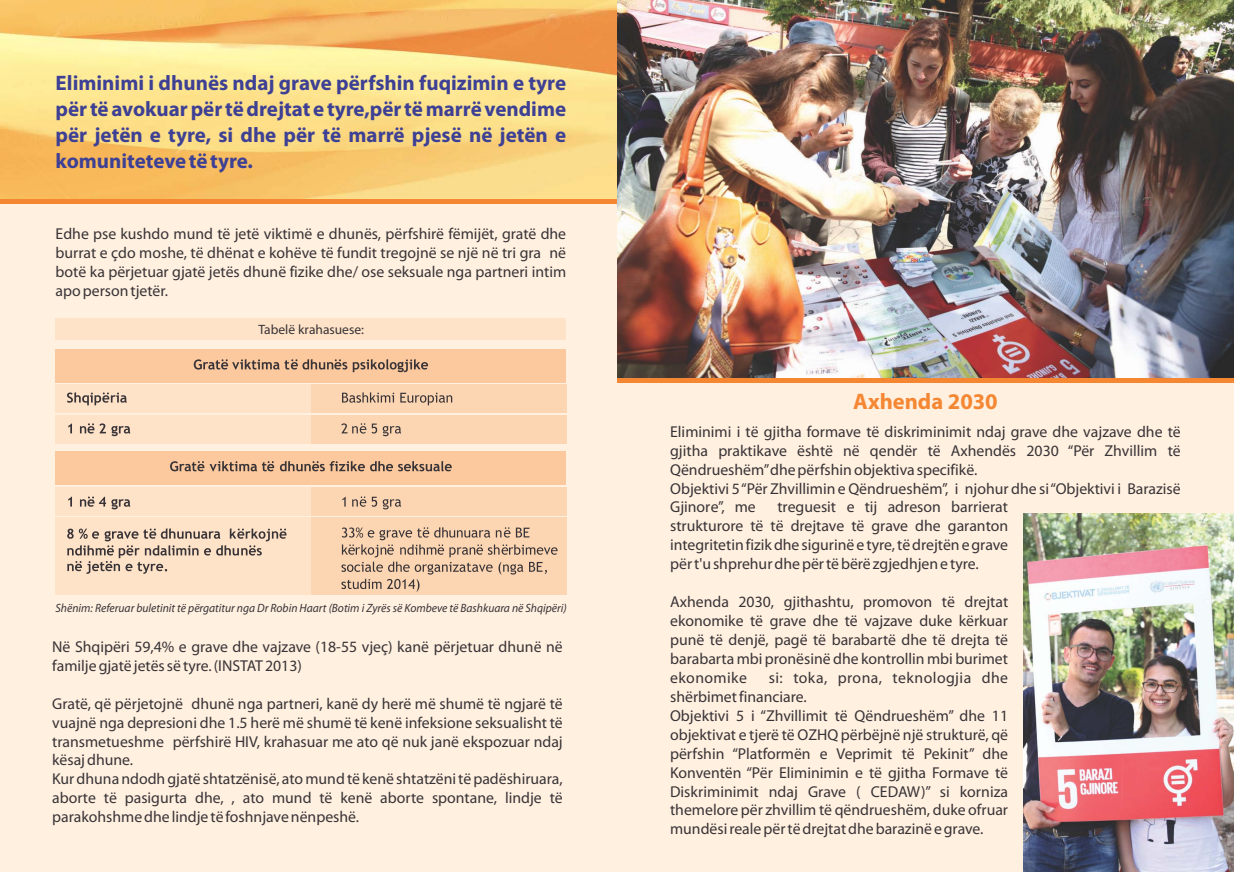
<style>
.page{position:relative;width:1234px;height:872px;background:#fff}
.page>*{position:absolute;margin:0;border:0;box-sizing:border-box;transform-origin:0 0}
.t1{font:700 22.5px "Myriad Pro";color:#f58733}
.t2{font:700 21px/26px "Myriad Pro";color:#3d4094;text-align:justify}
.t3{font:15.75px/18.9px "Myriad Pro";color:#383336}
.t4{font:13.5px "Myriad Pro";color:#383336}
.t5{font:italic 12px "Myriad Pro";color:#383336;scale:.96 1}
</style>
<div class="page">
<div style="left:0;top:0;width:1233px;height:872px;background:#fff0e0"></div>
<img style="left:0;top:0;width:617px;height:199px">
<hr style="left:0;top:199px;width:1233px;height:4px;background:#f58733">
<div style="left:56px;top:349px;width:510px;height:33px;background:#fcc99e"></div>
<div style="left:56px;top:384px;width:510px;height:29px;background:#ffe3c9"></div>
<div style="left:56px;top:415px;width:510px;height:28px;background:#ffe3c9"></div>
<div style="left:56px;top:451px;width:510px;height:34px;background:#fcc99e"></div>
<div style="left:56px;top:487px;width:510px;height:28px;background:#ffe3c9"></div>
<div style="left:56px;top:517px;width:510px;height:78px;background:#ffe3c9"></div>
<div style="left:311px;top:384px;width:255px;height:29px;background:#fcd6b3"></div>
<div style="left:311px;top:415px;width:255px;height:28px;background:#fcd6b3"></div>
<div style="left:311px;top:487px;width:255px;height:28px;background:#fcd6b3"></div>
<div style="left:311px;top:517px;width:255px;height:78px;background:#fcd6b3"></div>
<svg style="left:194px;top:359px;width:234px;height:13px"></svg>
<svg style="left:67px;top:392px;width:60px;height:13px"></svg>
<svg style="left:342px;top:392px;width:110px;height:13px"></svg>
<svg style="left:68px;top:423px;width:4px;height:10px"></svg>
<svg style="left:80px;top:423px;width:50px;height:13px"></svg>
<svg style="left:341px;top:423px;width:60px;height:13px"></svg>
<svg style="left:170px;top:461px;width:104px;height:10px"></svg>
<svg style="left:280px;top:461px;width:171px;height:10px"></svg>
<svg style="left:68px;top:497px;width:4px;height:9px"></svg>
<svg style="left:80px;top:496px;width:50px;height:13px"></svg>
<svg style="left:342px;top:497px;width:3px;height:9px"></svg>
<svg style="left:352px;top:496px;width:49px;height:13px"></svg>
<svg style="left:67px;top:528px;width:219px;height:46px"></svg>
<svg style="left:341px;top:527px;width:216px;height:65px"></svg>
<div style="left:56px;top:318px;width:510px;height:22px;background:#ffe3c9"></div>
<img style="left:617px;top:0;width:616px;height:378px">
<img style="left:1023px;top:513px;width:210px;height:359px">
<div style="left:617px;top:378px;width:616px;height:5px;background:#f58733"></div>
<h2 class="t2" style="left:56px;top:72px;width:512px">Eliminimi i dhunës ndaj grave përfshin fuqizimin e tyre për të avokuar për të drejtat e tyre,për të marrë vendime për jetën e tyre, si dhe për të marrë pjesë në jetën e komuniteteve të tyre.</h2>
<p class="t3" style="left:56px;top:226px;width:512px;text-align:justify">Edhe pse kushdo mund të jetë viktimë e dhunës, përfshirë fëmijët, gratë dhe burrat e çdo moshe, të dhënat e kohëve të fundit tregojnë se një në tri gra në botë ka përjetuar gjatë jetës dhunë fizike dhe/ ose seksuale nga partneri intim apo person tjetër.</p>
<p class="t4" style="left:258px;top:324px;width:107px">Tabelë krahasuese:</p>
<p class="t5" style="left:56px;top:602px;width:534px">Shënim: Referuar buletinit të përgatitur nga Dr Robin Haart (Botim i Zyrës së Kombeve të Bashkuara në Shqipëri)</p>
<p class="t3" style="left:52px;top:638px;width:512px">Në Shqipëri 59,4% e grave dhe vajzave (18-55 vjeç) kanë përjetuar dhunë në familje gjatë jetës së tyre. (INSTAT 2013)</p>
<p class="t3" style="left:52px;top:695px;width:512px">Gratë, që përjetojnë dhunë nga partneri, kanë dy herë më shumë të ngjarë të vuajnë nga depresioni dhe 1.5 herë më shumë të kenë infeksione seksualisht të transmetueshme përfshirë HIV, krahasuar me ato që nuk janë ekspozuar ndaj kësaj dhune.<br>Kur dhuna ndodh gjatë shtatzënisë, ato mund të kenë shtatzëni të padëshiruara, aborte të pasigurta dhe, , ato mund të kenë aborte spontane, lindje të parakohshme dhe lindje të foshnjave nënpeshë.</p>
<h1 class="t1" style="left:853px;top:391px;width:146px">Axhenda 2030</h1>
<p class="t3" style="left:670px;top:423px;width:512px">Eliminimi i të gjitha formave të diskriminimit ndaj grave dhe vajzave dhe të gjitha praktikave është në qendër të Axhendës 2030 “Për Zhvillim të Qëndrueshëm”dhe përfshin objektiva specifikë.<br>Objektivi 5 “Për Zhvillimin e Qëndrueshëm”, i njohur dhe si “Objektivi i Barazisë Gjinore”, me</p>
<p class="t3" style="left:670px;top:499px;width:339px;text-align:justify;text-indent:107px">treguesit e tij adreson barrierat strukturore të të drejtave të grave dhe garanton integritetin fizik dhe sigurinë e tyre, të drejtën e grave për t'u shprehur dhe për të bërë zgjedhjen e tyre.</p>
<p class="t3" style="left:670px;top:594px;width:339px;text-align:justify">Axhenda 2030, gjithashtu, promovon të drejtat ekonomike të grave dhe të vajzave duke kërkuar punë të denjë, pagë të barabartë dhe të drejta të barabarta mbi pronësinë dhe kontrollin mbi burimet ekonomike</p>
<p class="t3" style="left:670px;top:669px;width:339px;text-indent:99px">si: toka, prona, teknologjia dhe shërbimet financiare.<br>Objektivi 5 i “Zhvillimit të Qëndrueshëm” dhe 11 objektivat e tjerë të OZHQ përbëjnë një strukturë, që përfshin “Platformën e Veprimit të Pekinit” dhe Konventën “Për Eliminimin e të gjitha Formave të Diskriminimit ndaj Grave ( CEDAW)” si korniza themelore për zhvillim të qëndrueshëm, duke ofruar mundësi reale për të drejtat dhe barazinë e grave.</p>
</div>
